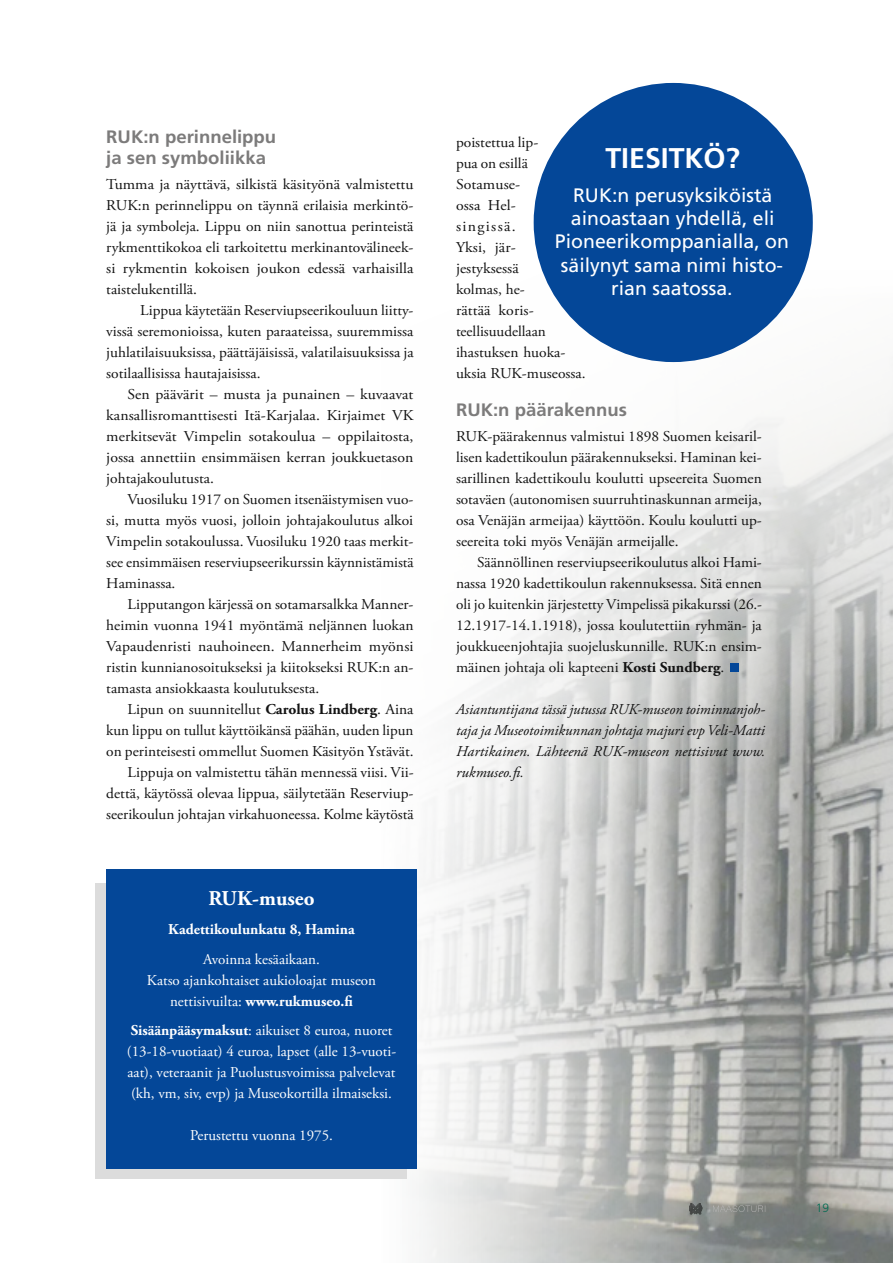
<style>
.page{position:relative;width:893px;height:1263px;background:#fff}
.page>*{position:absolute;margin:0;border:0;box-sizing:border-box;transform-origin:0 0}
.t1{font:700 28.5px "Frutiger LT Std";color:#fff}
.t2{font:700 21px "Adobe Garamond Pro";color:#fff}
.t3{font:19.5px/23.4px "Frutiger LT Std";color:#fff;text-align:center}
.t4{font:700 18px/21px "Frutiger LT Std";color:#7c7b7b}
.t5{font:15px/21px "Adobe Garamond Pro";letter-spacing:-.02em;color:#131313;text-align:justify}
.t6{font:15px/21px "Adobe Garamond Pro";letter-spacing:-.02em;color:#131313;text-align:justify;scale:1.05 1}
.t7{font:15px/21px "Adobe Garamond Pro";letter-spacing:-.02em;color:#fff;text-align:center}
.t8{font:italic 15px/21px "Adobe Garamond Pro";color:#131313;text-align:justify}
.t9{font:700 15px "Adobe Garamond Pro";color:#fff}
.t10{font:300 12px "Frutiger LT Std";color:#006c52}
.s1{font-weight:700}
</style>
<div class="page">
<img style="left:407px;top:938px;width:486px;height:325px">
<svg style="left:425px;top:82px;width:468px;height:856px"></svg>
<div style="left:731px;top:663px;width:8px;height:9px;background:#044798"></div>
<div style="left:534px;top:83px;width:279px;height:279px;background:#044798;border-radius:50%"></div>
<div style="left:95px;top:884px;width:312px;height:295px;background:#dcdcdc"></div>
<div style="left:106px;top:869px;width:311px;height:299px;background:#044798"></div>
<svg style="left:689px;top:1203px;width:13px;height:11px"></svg>
<svg style="left:713px;top:1205px;width:52px;height:7px"></svg>
<p class="t4" style="left:106px;top:126px;width:171px">RUK:n perinnelippu ja sen symboliikka</p>
<p class="t6" style="left:106px;top:174px;width:294px">Tumma ja näyttävä, silkistä käsityönä valmistettu RUK:n perinnelippu on täynnä erilaisia merkintö&shy;jä ja symboleja. Lippu on niin sanottua perinteistä rykmenttikokoa eli tarkoitettu merkinantovälineek&shy;si rykmentin kokoisen joukon edessä varhaisilla taistelukentillä.</p>
<p class="t5" style="left:106px;top:300px;width:309px;text-indent:34px">Lippua käytetään Reserviupseerikouluun liitty&shy;vissä seremonioissa, kuten paraateissa, suuremmissa juhlatilaisuuksissa, päättäjäisissä, valatilaisuuksissa ja sotilaallisissa hautajaisissa.</p>
<p class="t6" style="left:106px;top:384px;width:294px;text-indent:21px">Sen päävärit – musta ja punainen – kuvaavat kansallisromanttisesti Itä-Karjalaa. Kirjaimet VK merkitsevät Vimpelin sotakoulua – oppilaitosta, jossa annettiin ensimmäisen kerran joukkuetason johtajakoulutusta.</p>
<p class="t5" style="left:106px;top:489px;width:309px;text-indent:21px">Vuosiluku 1917 on Suomen itsenäistymisen vuo&shy;si, mutta myös vuosi, jolloin johtajakoulutus alkoi Vimpelin sotakoulussa. Vuosiluku 1920 taas merkit&shy;see ensimmäisen reserviupseerikurssin käynnistämistä Haminassa.</p>
<p class="t5" style="left:106px;top:594px;width:309px;text-indent:21px">Lipputangon kärjessä on sotamarsalkka Manner&shy;heimin vuonna 1941 myöntämä neljännen luokan Vapaudenristi nauhoineen. Mannerheim myönsi ristin kunnianosoitukseksi ja kiitokseksi RUK:n an&shy;tamasta ansiokkaasta koulutuksesta.</p>
<p class="t5" style="left:106px;top:699px;width:309px;text-align:right">Lipun on suunnitellut <span class="s1">Carolus Lindberg</span>. Aina kun lippu on tullut käyttöikänsä päähän, uuden lipun on perinteisesti ommellut Suomen Käsityön Ystävät.<br>Lippuja on valmistettu tähän mennessä viisi. Vii&shy;dettä, käytössä olevaa lippua, säilytetään Reserviup&shy;seerikoulun johtajan virkahuoneessa. Kolme käytöstä</p>
<h2 class="t2" style="left:208px;top:886px;width:108px">RUK-museo</h2>
<p class="t9" style="left:168px;top:920px;width:188px">Kadettikoulunkatu 8, Hamina</p>
<p class="t7" style="left:147px;top:949px;width:231px">Avoinna kesäaikaan.<br>Katso ajankohtaiset aukioloajat museon nettisivuilta: <span class="s1">www.rukmuseo.fi</span></p>
<p class="t7" style="left:127px;top:1020px;width:271px;text-align:left"><span class="s1">Sisäänpääsymaksut</span>: aikuiset 8 euroa, nuoret (13-18-vuotiaat) 4 euroa, lapset (alle 13-vuoti&shy;aat), veteraanit ja Puolustusvoimissa palvelevat (kh, vm, siv, evp) ja Museokortilla ilmaiseksi.</p>
<p class="t7" style="left:190px;top:1125px;width:144px">Perustettu vuonna 1975.</p>
<p class="t5" style="left:456px;top:132px;width:131px;text-align:left">poistettua lip-<br>pua on esillä<br>Sotamuse-<br>ossa Hel-<br>singissä.<br>Yksi, jär-<br>jestyksessä<br>kolmas, he-<br>rättää koris&shy;teellisuudellaan ihastuksen huoka&shy;uksia RUK-museossa.</p>
<p class="t4" style="left:456px;top:399px;width:173px">RUK:n päärakennus</p>
<p class="t5" style="left:456px;top:426px;width:307px">RUK-päärakennus valmistui 1898 Suomen keisaril&shy;lisen kadettikoulun päärakennukseksi. Haminan kei&shy;sarillinen kadettikoulu koulutti upseereita Suomen sotaväen (autonomisen suurruhtinaskunnan armeija, osa Venäjän armeijaa) käyttöön. Koulu koulutti up&shy;seereita toki myös Venäjän armeijalle.</p>
<p class="t5" style="left:456px;top:552px;width:308px;text-indent:21px">Säännöllinen reserviupseerikoulutus alkoi Hami&shy;nassa 1920 kadettikoulun rakennuksessa. Sitä ennen oli jo kuitenkin järjestetty Vimpelissä pikakurssi (26.- 12.1917-14.1.1918), jossa koulutettiin ryhmän- ja joukkueenjohtajia suojeluskunnille. RUK:n ensim&shy;mäinen johtaja oli kapteeni <span class="s1">Kosti Sundberg</span>.</p>
<h1 class="t1" style="left:605px;top:141px;width:136px">TIESITKÖ?</h1>
<h3 class="t3" style="left:555px;top:183px;width:236px">RUK:n perusyksiköistä ainoastaan yhdellä, eli<br>Pioneerikomppanialla, on säilynyt sama nimi histo&shy;rian saatossa.</h3>
<p class="t8" style="left:456px;top:699px;width:310px">Asiantuntijana tässä jutussa RUK-museon toiminnanjoh&shy;taja ja Museotoimikunnan johtaja majuri evp Veli-Matti Hartikainen. Lähteenä RUK-museon nettisivut www. rukmuseo.fi.</p>
<p class="t10" style="left:816px;top:1201px;width:15px">19</p>
</div>
